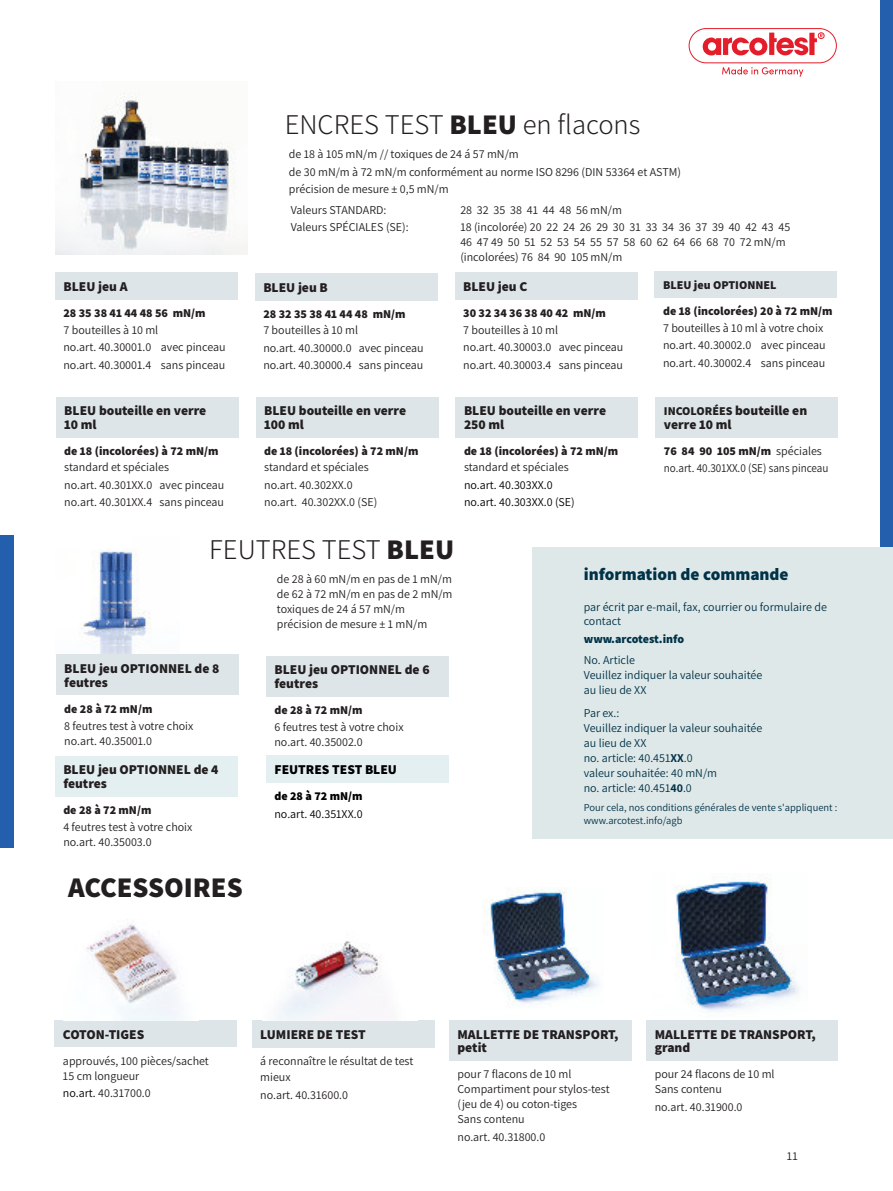
<style>
.page{position:relative;width:893px;height:1191px;background:#fff}
.page>*{position:absolute;margin:0;border:0;box-sizing:border-box;transform-origin:0 0}
.t1{font:300 28.5px "Assistant";color:#231f20}
.t2{font:800 28.5px "Assistant";color:#231f20}
.t3{font:800 17.25px "Assistant";color:#003248}
.t4{font:800 13.5px/13.5px "Assistant";color:#231f20}
.t5{font:800 13.5px "Assistant";color:#000}
.t6{font:12px/17.5px "Assistant";color:#231f20}
.t7{font:12px/15px "Assistant";color:#003248}
.t8{font:800 12px/26px "Assistant";color:#231f20}
.t9{font:12px/17.5px "Assistant";color:#000}
.t10{font:800 12px "Assistant";letter-spacing:-.005em;color:#003248}
.t11{font:800 12px "Assistant";color:#000}
.t12{font:10.5px/13.5px "Assistant";color:#003248}
.s1{font-weight:800}
.s2{font-size:12px}
.s3{font-weight:700}
.s4{color:#000}
</style>
<div class="page">
<div style="left:880px;top:0;width:13px;height:554px;background:#235fad"></div>
<div style="left:532px;top:546px;width:361px;height:292px;background:#dfe8e8"></div>
<img style="left:55px;top:93px;width:192px;height:162px">
<div style="left:455px;top:272px;width:182px;height:27px;background:#dde5e9"></div>
<div style="left:655px;top:271px;width:182px;height:26px;background:#dde5e9"></div>
<div style="left:56px;top:397px;width:183px;height:40px;background:#dde5e9"></div>
<img style="left:79px;top:549px;width:72px;height:105px">
<div style="left:55px;top:272px;width:183px;height:27px;background:#dde5e9"></div>
<div style="left:255px;top:273px;width:183px;height:27px;background:#dde5e9"></div>
<div style="left:266px;top:656px;width:183px;height:40px;background:#dde5e9"></div>
<div style="left:56px;top:654px;width:183px;height:41px;background:#dde5e9"></div>
<div style="left:55px;top:756px;width:183px;height:40px;background:#e4eff1"></div>
<div style="left:266px;top:756px;width:183px;height:27px;background:#e4eff1"></div>
<div style="left:252px;top:1020px;width:183px;height:27px;background:#dde5e9"></div>
<div style="left:54px;top:1020px;width:183px;height:27px;background:#dde5e9"></div>
<div style="left:646px;top:1020px;width:192px;height:40px;background:#dde5e9"></div>
<div style="left:655px;top:397px;width:183px;height:40px;background:#dde5e9"></div>
<div style="left:455px;top:397px;width:183px;height:40px;background:#dde5e9"></div>
<div style="left:256px;top:397px;width:182px;height:40px;background:#dde5e9"></div>
<img style="left:675px;top:873px;width:125px;height:139px">
<img style="left:87px;top:924px;width:93px;height:96px">
<img style="left:276px;top:941px;width:106px;height:79px">
<div style="left:0;top:535px;width:14px;height:313px;background:#235fad"></div>
<div style="left:689px;top:28px;width:148px;height:35px;background:#fff;border:1px solid #e41d2b;border-radius:17px"></div>
<div style="left:818px;top:32px;width:6px;height:7px;border:1px solid #e41d2b;border-radius:50%"></div>
<svg style="left:703px;top:33px;width:120px;height:22px"></svg>
<svg style="left:722px;top:67px;width:81px;height:10px"></svg>
<img style="left:484px;top:887px;width:115px;height:120px">
<div style="left:449px;top:1020px;width:183px;height:40px;background:#dde5e9"></div>
<h1 class="t1" style="left:285px;top:113px;width:357px">ENCRES TEST <span class="s1">BLEU</span> en flacons</h1>
<p class="t4" style="left:63px;top:281px;width:66px">BLEU jeu A</p>
<p class="t8" style="left:63px;top:301px;width:144px">28 35 38 41 44 48 56 mN/m</p>
<p class="t6" style="left:63px;top:322px;width:164px">7 bouteilles à 10 ml<br>no.art. 40.30001.0 avec pinceau no.art. 40.30001.4 sans pinceau</p>
<p class="t6" style="left:289px;top:146px;width:393px">de 18 à 105 mN/m // toxiques de 24 á 57 mN/m<br>de 30 mN/m à 72 mN/m conformément au norme ISO 8296 (DIN 53364 et ASTM) précision de mesure ± 0,5 mN/m</p>
<p class="t6" style="left:291px;top:202px;width:97px">Valeurs STANDARD:</p>
<p class="t6" style="left:460px;top:202px;width:163px">28 32 35 38 41 44 48 56 mN/m</p>
<p class="t6" style="left:291px;top:219px;width:119px">Valeurs SPÉCIALES (SE):</p>
<p class="t6" style="left:460px;top:220px;width:332px;line-height:15px">18 (incolorée) 20 22 24 26 29 30 31 33 34 36 37 39 40 42 43 45<br>46 47 49 50 51 52 53 54 55 57 58 60 62 64 66 68 70 72 mN/m (incolorées) 76 84 90 105 mN/m</p>
<p class="t4" style="left:263px;top:281px;width:66px">BLEU jeu B</p>
<p class="t8" style="left:263px;top:302px;width:144px">28 32 35 38 41 44 48 mN/m</p>
<p class="t6" style="left:263px;top:322px;width:162px">7 bouteilles à 10 ml<br>no.art. 40.30000.0 avec pinceau no.art. 40.30000.4 sans pinceau</p>
<p class="t4" style="left:463px;top:281px;width:66px">BLEU jeu C</p>
<p class="t8" style="left:463px;top:301px;width:144px">30 32 34 36 38 40 42 mN/m</p>
<p class="t6" style="left:463px;top:322px;width:162px">7 bouteilles à 10 ml<br>no.art. 40.30003.0 avec pinceau no.art. 40.30003.4 sans pinceau</p>
<p class="t8" style="left:663px;top:273px;width:171px">BLEU jeu OPTIONNEL<br>de 18 (incolorées) 20 à 72 mN/m</p>
<p class="t6" style="left:663px;top:320px;width:164px">7 bouteilles à 10 ml à votre choix no.art. 40.30002.0 avec pinceau no.art. 40.30002.4 sans pinceau</p>
<p class="t4" style="left:64px;top:405px;width:144px">BLEU bouteille en verre<br>10 ml</p>
<p class="t8" style="left:64px;top:439px;width:156px">de 18 (incolorées) à 72 mN/m</p>
<p class="t6" style="left:64px;top:459px;width:162px">standard et spéciales<br>no.art. 40.301XX.0 avec pinceau no.art. 40.301XX.4 sans pinceau</p>
<h1 class="t1" style="left:209px;top:537px;width:246px">FEUTRES TEST <span class="s1">BLEU</span></h1>
<p class="t4" style="left:264px;top:405px;width:144px">BLEU bouteille en verre<br>100 ml</p>
<p class="t8" style="left:264px;top:439px;width:156px">de 18 (incolorées) à 72 mN/m</p>
<p class="t6" style="left:264px;top:459px;width:115px">standard et spéciales no.art. 40.302XX.0 no.art. 40.302XX.0 (SE)</p>
<p class="t4" style="left:64px;top:663px;width:157px">BLEU jeu OPTIONNEL de 8 feutres</p>
<p class="t8" style="left:64px;top:697px;width:90px">de 28 à 72 mN/m</p>
<p class="t6" style="left:64px;top:720px;width:131px;line-height:15px">8 feutres test à votre choix no.art. 40.35001.0</p>
<p class="t4" style="left:63px;top:764px;width:157px">BLEU jeu OPTIONNEL de 4 feutres</p>
<p class="t8" style="left:63px;top:798px;width:90px">de 28 à 72 mN/m</p>
<p class="t6" style="left:63px;top:821px;width:131px;line-height:15px">4 feutres test à votre choix no.art. 40.35003.0</p>
<p class="t6" style="left:277px;top:572px;width:177px;line-height:15px">de 28 à 60 mN/m en pas de 1 mN/m de 62 à 72 mN/m en pas de 2 mN/m toxiques de 24 á 57 mN/m précision de mesure ± 1 mN/m</p>
<p class="t4" style="left:274px;top:664px;width:157px">BLEU jeu OPTIONNEL de 6 feutres</p>
<p class="t8" style="left:274px;top:698px;width:90px">de 28 à 72 mN/m</p>
<p class="t6" style="left:274px;top:721px;width:131px;line-height:15px">6 feutres test à votre choix no.art. 40.35002.0</p>
<p class="t5" style="left:274px;top:764px;width:124px">FEUTRES TEST BLEU</p>
<p class="t11" style="left:274px;top:791px;width:90px">de 28 à 72 mN/m</p>
<p class="t9" style="left:274px;top:806px;width:90px">no.art. 40.351XX.0</p>
<p class="t4" style="left:464px;top:405px;width:144px">BLEU bouteille en verre<br>250 ml</p>
<p class="t8" style="left:464px;top:439px;width:156px">de 18 (incolorées) à 72 mN/m</p>
<p class="t6" style="left:464px;top:459px;width:106px">standard et spéciales</p>
<p class="t9" style="left:464px;top:477px;width:112px">no.art. 40.303XX.0 no.art. 40.303XX.0 (SE)</p>
<p class="t4" style="left:664px;top:405px;width:145px"><span class="s2">INCOLORÉES</span> bouteille en verre 10 ml</p>
<p class="t6" style="left:664px;top:443px;width:166px"><span class="s1">76 84 90 105 mN/m</span> spéciales no.art. 40.301XX.0 (SE) sans pinceau</p>
<h2 class="t3" style="left:584px;top:566px;width:206px">information de commande</h2>
<p class="t7" style="left:584px;top:601px;width:245px;line-height:14.2px">par écrit par e-mail, fax, courrier ou formulaire de contact</p>
<p class="t10" style="left:584px;top:633px;width:102px">www.arcotest.info</p>
<p class="t7" style="left:584px;top:654px;width:180px">No. Article<br>Veuillez indiquer la valeur souhaitée au lieu de XX</p>
<p class="t7" style="left:584px;top:706px;width:180px">Par ex.:<br>Veuillez indiquer la valeur souhaitée au lieu de XX<br>no. article: 40.451<span class="s3">XX</span>.0<br>valeur souhaitée: 40 mN/m<br>no. article: 40.451<span class="s3">40</span>.0</p>
<p class="t12" style="left:584px;top:801px;width:255px">Pour cela, nos conditions générales de vente s'appliquent : www.arcotest.info/agb</p>
<h1 class="t2" style="left:68px;top:875px;width:176px">ACCESSOIRES</h1>
<p class="t4" style="left:63px;top:1028px;width:83px">COTON-TIGES</p>
<p class="t6" style="left:63px;top:1054px;width:147px;line-height:15px">approuvés, 100 pièces/sachet<br>15 cm longueur</p>
<p class="t6" style="left:63px;top:1085px;width:89px"><span class="s4">no.art.</span> 40.31700.0</p>
<p class="t4" style="left:260px;top:1028px;width:107px">LUMIERE DE TEST</p>
<p class="t6" style="left:260px;top:1053px;width:155px;line-height:17px">á reconnaître le résultat de test mieux<br>no.art. 40.31600.0</p>
<p class="t4" style="left:457px;top:1028px;width:163px">MALLETTE DE TRANSPORT, petit</p>
<p class="t6" style="left:457px;top:1067px;width:154px;line-height:15px">pour 7 flacons de 10 ml<br>Compartiment pour stylos-test (jeu de 4) ou coton-tiges<br>Sans contenu</p>
<p class="t6" style="left:457px;top:1129px;width:89px">no.art. 40.31800.0</p>
<p class="t4" style="left:655px;top:1028px;width:163px">MALLETTE DE TRANSPORT, grand</p>
<p class="t6" style="left:655px;top:1067px;width:121px;line-height:15px">pour 24 flacons de 10 ml<br>Sans contenu</p>
<p class="t6" style="left:655px;top:1099px;width:89px">no.art. 40.31900.0</p>
<p class="t6" style="left:787px;top:1148px;width:12px">11</p>
</div>
